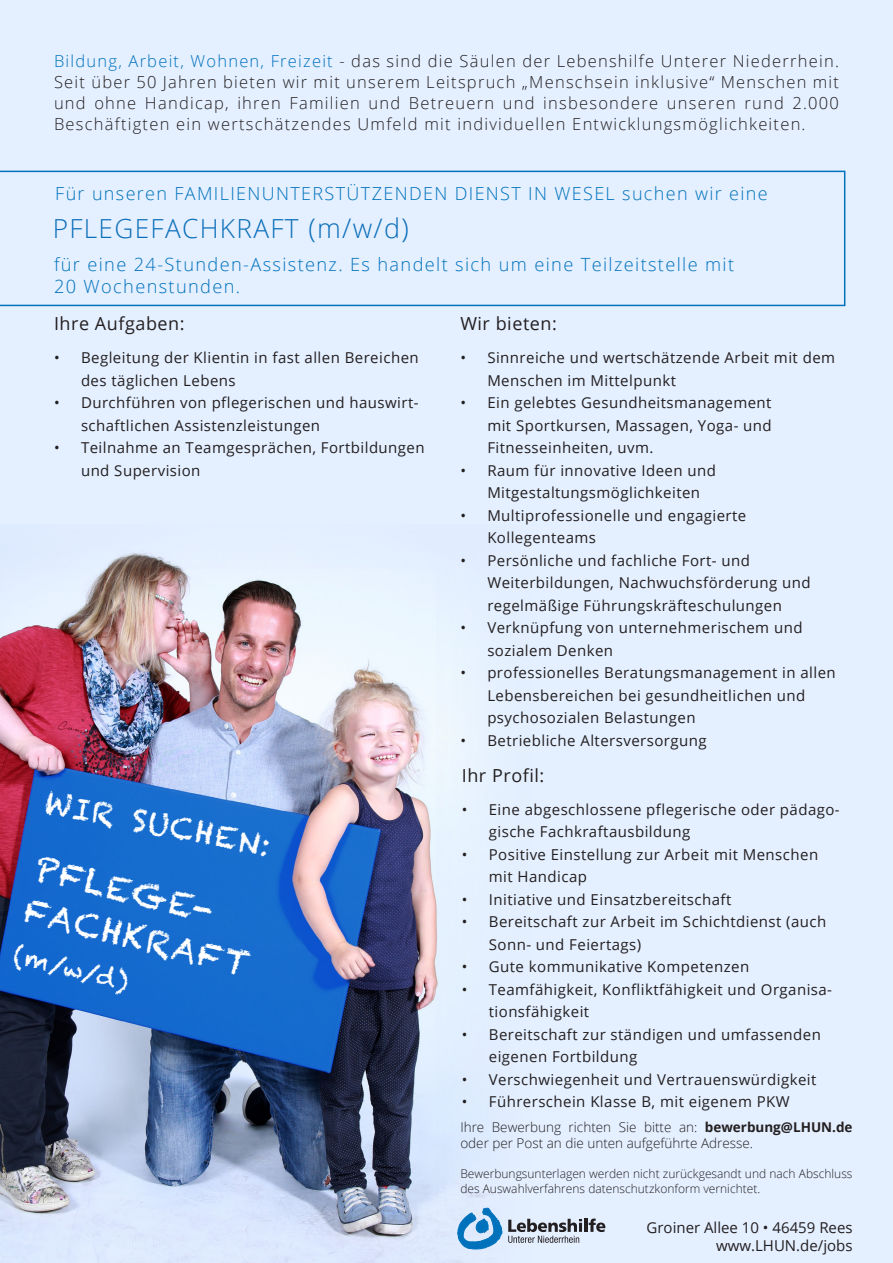
<style>
.page{position:relative;width:893px;height:1263px;background:#e4efff}
.page>*{position:absolute;margin:0;border:0;box-sizing:border-box;transform-origin:0 0}
.t1{font:33px "Chalkduster";color:#fff}
.t2{font:29.7px "Chalkduster";color:#fff}
.t3{font:300 26.25px "Open Sans";letter-spacing:.05em;color:#0b6fb9}
.t4{font:24px "Chalkduster";color:#fff}
.t5{font:300 18.15px/21.9px "Open Sans";letter-spacing:.075em;color:#0072bc}
.t6{font:300 18px "Open Sans";letter-spacing:.075em;color:#0072bc}
.t7{font:18px "Open Sans";letter-spacing:.03em;color:#231f20}
.t8{font:300 16.5px/21px "Open Sans";letter-spacing:.075em;color:#231f20;text-align:justify}
.t9{font:15px/22.5px "Open Sans";letter-spacing:.03em;color:#231f20}
.t10{font:15px "Open Sans";color:#231f20}
.t11{font:300 13.5px/16.2px "Open Sans";color:#231f20}
.t12{font:300 12px/14.4px "Open Sans";color:#231f20}
.s1{color:#0072bc}
.s2{font-size:27px}
.s3{font-weight:700}
</style>
<div class="page">
<img style="left:0;top:553px;width:489px;height:710px">
<svg style="left:0;top:171px;width:845px;height:135px"></svg>
<svg style="left:457px;top:1208px;width:148px;height:41px"></svg>
<p class="t8" style="left:54px;top:50px;width:787px"><span class="s1">Bildung, Arbeit, Wohnen, Freizeit</span> - das sind die Säulen der Lebenshilfe Unterer Niederrhein.<br>Seit über 50 Jahren bieten wir mit unserem Leitspruch „Menschsein inklusive“ Menschen mit und ohne Handicap, ihren Familien und Betreuern und insbesondere unseren rund 2.000<br>Beschäftigten ein wertschätzendes Umfeld mit individuellen Entwicklungsmöglichkeiten.</p>
<p class="t6" style="left:55px;top:181px;width:714px">Für unseren FAMILIENUNTERSTÜTZENDEN DIENST IN WESEL suchen wir eine</p>
<p class="t3" style="left:53px;top:211px;width:358px">PFLEGEFACHKRAFT <span class="s2">(m/w/d)</span></p>
<p class="t5" style="left:54px;top:253px;width:682px">für eine 24-Stunden-Assistenz. Es handelt sich um eine Teilzeitstelle mit<br>20 Wochenstunden.</p>
<p class="t7" style="left:54px;top:311px;width:132px">Ihre Aufgaben:</p>
<p class="t9" style="left:81px;top:346px;width:339px;text-indent:-27px">• Begleitung der Klientin in fast allen Bereichen des täglichen Lebens</p>
<p class="t9" style="left:81px;top:391px;width:339px;text-indent:-27px">• Durchführen von pflegerischen und hauswirt&shy;schaftlichen Assistenzleistungen</p>
<p class="t9" style="left:81px;top:436px;width:345px;text-indent:-27px">• Teilnahme an Teamgesprächen, Fortbildungen und Supervision</p>
<p class="t2" style="left:49px;top:785px;width:231px;rotate:11deg">WIR SUCHEN:</p>
<p class="t1" style="left:40px;top:849px;width:181px;rotate:14deg">PFLEGE-</p>
<p class="t1" style="left:30px;top:891px;width:233px;rotate:14deg">FACHKRAFT</p>
<p class="t4" style="left:17px;top:941px;width:119px;rotate:14deg">(m/w/d)</p>
<p class="t7" style="left:460px;top:311px;width:98px">Wir bieten:</p>
<p class="t9" style="left:487px;top:346px;width:349px;text-indent:-27px">• Sinnreiche und wertschätzende Arbeit mit dem<br>Menschen im Mittelpunkt</p>
<p class="t9" style="left:487px;top:391px;width:286px;text-align:justify;text-indent:-27px">• Ein gelebtes Gesundheitsmanagement mit Sportkursen, Massagen, Yoga- und Fitnesseinheiten, uvm.</p>
<p class="t9" style="left:487px;top:459px;width:230px;text-indent:-27px">• Raum für innovative Ideen und<br>Mitgestaltungsmöglichkeiten</p>
<p class="t9" style="left:487px;top:504px;width:261px;text-indent:-27px">• Multiprofessionelle und engagierte<br>Kollegenteams</p>
<p class="t9" style="left:487px;top:549px;width:325px;text-indent:-27px">• Persönliche und fachliche Fort- und<br>Weiterbildungen, Nachwuchsförderung und regelmäßige Führungskräfteschulungen</p>
<p class="t9" style="left:487px;top:616px;width:317px;text-indent:-27px">• Verknüpfung von unternehmerischem und sozialem Denken</p>
<p class="t9" style="left:487px;top:661px;width:350px;text-indent:-27px">• professionelles Beratungsmanagement in allen<br>Lebensbereichen bei gesundheitlichen und psychosozialen Belastungen</p>
<p class="t9" style="left:460px;top:729px;width:248px">• Betriebliche Altersversorgung</p>
<p class="t7" style="left:462px;top:763px;width:84px">Ihr Profil:</p>
<p class="t9" style="left:489px;top:798px;width:352px;text-indent:-27px">• Eine abgeschlossene pflegerische oder pädago&shy;gische Fachkraftausbildung</p>
<p class="t9" style="left:489px;top:843px;width:331px;text-indent:-27px">• Positive Einstellung zur Arbeit mit Menschen mit Handicap</p>
<p class="t9" style="left:462px;top:888px;width:271px">• Initiative und Einsatzbereitschaft</p>
<p class="t9" style="left:489px;top:910px;width:339px;text-indent:-27px">• Bereitschaft zur Arbeit im Schichtdienst (auch<br>Sonn- und Feiertags)</p>
<p class="t9" style="left:462px;top:955px;width:289px">• Gute kommunikative Kompetenzen</p>
<p class="t9" style="left:489px;top:978px;width:345px;text-indent:-27px">• Teamfähigkeit, Konfliktfähigkeit und Organisa&shy;tionsfähigkeit</p>
<p class="t9" style="left:489px;top:1023px;width:334px;text-indent:-27px">• Bereitschaft zur ständigen und umfassenden eigenen Fortbildung</p>
<p class="t9" style="left:462px;top:1068px;width:356px">• Verschwiegenheit und Vertrauenswürdigkeit</p>
<p class="t9" style="left:462px;top:1090px;width:329px">• Führerschein Klasse B, mit eigenem PKW</p>
<p class="t11" style="left:460px;top:1118px;width:394px">Ihre Bewerbung richten Sie bitte an: <span class="s3">bewerbung@LHUN.de </span>oder per Post an die unten aufgeführte Adresse.</p>
<p class="t12" style="left:460px;top:1166px;width:394px">Bewerbungsunterlagen werden nicht zurückgesandt und nach Abschluss des Auswahlverfahrens datenschutzkonform vernichtet.</p>
<p class="t10" style="left:647px;top:1217px;width:208px">Groiner Allee 10 • 46459 Rees</p>
<p class="t10" style="left:716px;top:1235px;width:138px">www.LHUN.de/jobs</p>
</div>
